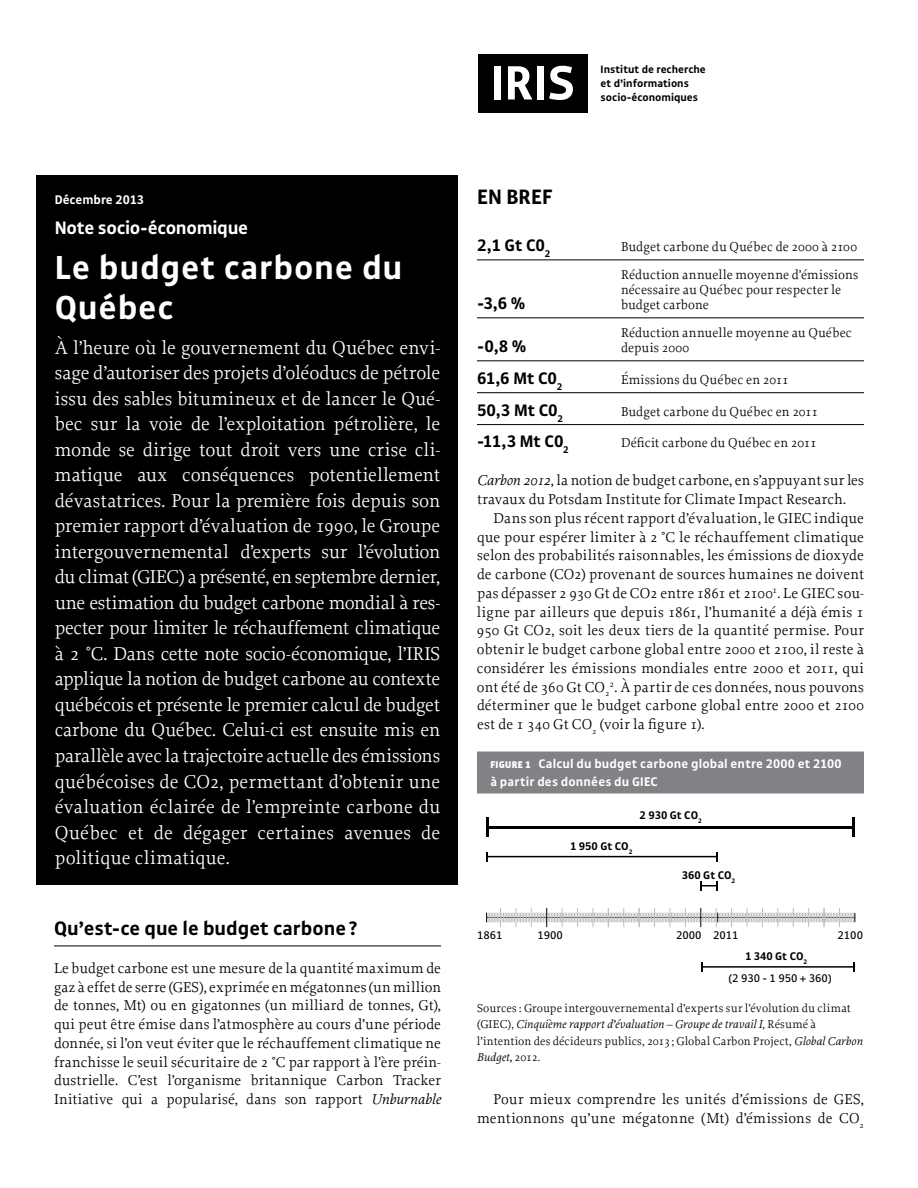
<style>
.page{position:relative;width:918px;height:1188px;background:#fff}
.page>*{position:absolute;margin:0;border:0;box-sizing:border-box;transform-origin:0 0}
.t1{font:700 36px/40.5px "Gak Sans";letter-spacing:.02em;color:#fff}
.t2{font:700 22.5px "Gak Sans";color:#000}
.t3{font:700 21px "Gak Sans";color:#000}
.t4{font:19.5px/25.5px "Proforma";letter-spacing:.015em;color:#fff;text-align:justify}
.t5{font:700 19.5px "Gak Sans";letter-spacing:-.015em;color:#fff}
.t6{font:700 18px "Gak Sans";letter-spacing:-.015em;color:#000}
.t7{font:15px/18.8px "Proforma";letter-spacing:.01em;color:#000;text-align:justify}
.t8{font:13.5px/15px "Proforma";letter-spacing:.01em;color:#000}
.t9{font:700 13.5px/18px "Gak Sans";letter-spacing:.01em;color:#fff}
.t10{font:12px/16.5px "Proforma";letter-spacing:.01em;color:#000}
.t11{font:12px/21.5px "Gak Sans";color:#000}
.t12{font:700 12px "Gak Sans";color:#000}
.t13{font:700 11.7px/14px "Gak Sans";color:#000}
.s1{font-style:italic}
.s2{font-weight:900;font-size:10.5px}
.s3{font-weight:700}
</style>
<div class="page">
<hr style="left:54px;top:946px;width:387px;height:1px;background:#000">
<div style="left:477px;top:752px;width:387px;height:42px;background:#808285"></div>
<svg style="left:701px;top:881px;width:17px;height:10px"></svg>
<hr style="left:702px;top:966px;width:152px;height:2px;background:#000">
<svg style="left:853px;top:962px;width:2px;height:10px"></svg>
<hr style="left:487px;top:856px;width:230px;height:1px;background:#000">
<svg style="left:486px;top:852px;width:2px;height:9px"></svg>
<svg style="left:716px;top:852px;width:2px;height:9px"></svg>
<hr style="left:488px;top:826px;width:366px;height:3px;background:#000">
<hr style="left:486px;top:818px;width:3px;height:19px;background:#000">
<hr style="left:852px;top:818px;width:3px;height:19px;background:#000">
<svg style="left:486px;top:908px;width:370px;height:19px"></svg>
<div style="left:478px;top:54px;width:110px;height:58px;background:#000"></div>
<div style="left:494px;top:66px;width:7px;height:33px;background:#fff"></div>
<svg style="left:508px;top:66px;width:24px;height:33px"></svg>
<div style="left:537px;top:66px;width:7px;height:33px;background:#fff"></div>
<svg style="left:549px;top:66px;width:24px;height:34px"></svg>
<div style="left:37px;top:176px;width:421px;height:709px;background:#000"></div>
<hr style="left:477px;top:260px;width:144px;height:1px;background:#000">
<hr style="left:621px;top:260px;width:243px;height:1px;background:#000">
<hr style="left:477px;top:318px;width:144px;height:1px;background:#000">
<hr style="left:621px;top:318px;width:243px;height:1px;background:#000">
<hr style="left:477px;top:361px;width:144px;height:1px;background:#000">
<hr style="left:621px;top:361px;width:243px;height:1px;background:#000">
<hr style="left:477px;top:392px;width:144px;height:1px;background:#000">
<hr style="left:621px;top:392px;width:243px;height:1px;background:#000">
<hr style="left:477px;top:424px;width:144px;height:1px;background:#000">
<hr style="left:621px;top:424px;width:243px;height:1px;background:#000">
<p class="t9" style="left:55px;top:191px;width:91px">Décembre 2013</p>
<h3 class="t5" style="left:55px;top:217px;width:195px">Note socio-économique</h3>
<h1 class="t1" style="left:55px;top:247px;width:349px">Le budget carbone du<br>Québec</h1>
<p class="t4" style="left:55px;top:335px;width:387px">À l’heure où le gouvernement du Québec envi&shy;sage d’autoriser des projets d’oléoducs de pétrole issu des sables bitumineux et de lancer le Qué&shy;bec sur la voie de l’exploitation pétrolière, le monde se dirige tout droit vers une crise cli&shy;matique aux conséquences potentiellement dévastatrices. Pour la première fois depuis son premier rapport d’évaluation de 1990, le Groupe intergouvernemental d’experts sur l’évolution du climat (GIEC) a présenté, en septembre dernier, une estimation du budget carbone mondial à res&shy;pecter pour limiter le réchauffement climatique à 2 °C. Dans cette note socio-économique, l’IRIS applique la notion de budget carbone au contexte québécois et présente le premier calcul de budget carbone du Québec. Celui-ci est ensuite mis en parallèle avec la trajectoire actuelle des émissions québécoises de CO2, permettant d’obtenir une évaluation éclairée de l’empreinte carbone du Québec et de dégager certaines avenues de politique climatique.</p>
<h3 class="t3" style="left:54px;top:917px;width:305px">Qu’est-ce que le budget carbone?</h3>
<p class="t7" style="left:54px;top:958px;width:389px">Le budget carbone est une mesure de la quantité maximum de gaz à effet de serre (GES), exprimée en mégatonnes (un million de tonnes, Mt) ou en gigatonnes (un milliard de tonnes, Gt), qui peut être émise dans l’atmosphère au cours d’une période donnée, si l’on veut éviter que le réchauffement climatique ne franchisse le seuil sécuritaire de 2 °C par rapport à l’ère préin&shy;dustrielle. C’est l’organisme britannique Carbon Tracker Initiative qui a popularisé, dans son rapport <span class="s1">Unburnable</span></p>
<p class="t13" style="left:601px;top:62px;width:107px">Institut de recherche et d’informations socio-économiques</p>
<h2 class="t2" style="left:477px;top:184px;width:77px">En Bref</h2>
<p class="t6" style="left:477px;top:235px;width:75px">2,1 Gt C0<sub>2</sub></p>
<p class="t8" style="left:621px;top:239px;width:238px">Budget carbone du Québec de 2000 à 2100</p>
<p class="t6" style="left:477px;top:293px;width:50px">-3,6 %</p>
<p class="t6" style="left:477px;top:336px;width:51px">-0,8 %</p>
<p class="t8" style="left:621px;top:267px;width:239px">Réduction annuelle moyenne d’émissions nécessaire au Québec pour respecter le budget carbone</p>
<p class="t8" style="left:621px;top:325px;width:232px">Réduction annuelle moyenne au Québec depuis 2000</p>
<p class="t6" style="left:477px;top:368px;width:87px">61,6 Mt C0<sub>2</sub></p>
<p class="t8" style="left:621px;top:372px;width:169px">Émissions du Québec en 2011</p>
<p class="t6" style="left:477px;top:400px;width:88px">50,3 Mt C0<sub>2</sub></p>
<p class="t8" style="left:621px;top:404px;width:199px">Budget carbone du Québec en 2011</p>
<p class="t6" style="left:477px;top:432px;width:93px">-11,3 Mt C0<sub>2</sub></p>
<p class="t8" style="left:621px;top:435px;width:197px">Déficit carbone du Québec en 2011</p>
<p class="t7" style="left:477px;top:471px;width:388px"><span class="s1">Carbon 2012</span>, la notion de budget carbone, en s’appuyant sur les travaux du Potsdam Institute for Climate Impact Research.</p>
<p class="t7" style="left:477px;top:508px;width:389px;text-indent:17px">Dans son plus récent rapport d’évaluation, le GIEC indique que pour espérer limiter à 2 °C le réchauffement climatique selon des probabilités raisonnables, les émissions de dioxyde de carbone (CO2) provenant de sources humaines ne doivent pas dépasser 2 930 Gt de CO2 entre 1861 et 2100<sup>1</sup>. Le GIEC sou&shy;ligne par ailleurs que depuis 1861, l’humanité a déjà émis 1<br>950 Gt CO2, soit les deux tiers de la quantité permise. Pour obtenir le budget carbone global entre 2000 et 2100, il reste à considérer les émissions mondiales entre 2000 et 2011, qui ont été de 360 Gt CO<sub>2</sub><sup>2</sup>. À partir de ces données, nous pouvons déterminer que le budget carbone global entre 2000 et 2100 est de 1 340 Gt CO<sub>2</sub> (voir la figure 1).</p>
<p class="t9" style="left:490px;top:755px;width:353px"><span class="s2">FIGURE 1</span> Calcul du budget carbone global entre 2000 et 2100 à partir des données du GIEC</p>
<p class="t12" style="left:570px;top:839px;width:64px">1 950 Gt CO<sub>2</sub></p>
<p class="t12" style="left:640px;top:808px;width:64px">2 930 Gt CO<sub>2</sub></p>
<p class="t12" style="left:682px;top:868px;width:55px">360 Gt CO<sub>2</sub></p>
<p class="t11" style="left:477px;top:924px;width:27px">1861</p>
<p class="t11" style="left:537px;top:924px;width:27px">1900</p>
<p class="t11" style="left:676px;top:924px;width:64px">2000 2011</p>
<p class="t11" style="left:838px;top:924px;width:27px">2100</p>
<p class="t11" style="left:728px;top:946px;width:105px;text-indent:17px"><span class="s3">1 340 Gt CO</span><sub>2<br></sub>(2 930 - 1 950 + 360)</p>
<p class="t10" style="left:477px;top:999px;width:387px">Sources : Groupe intergouvernemental d’experts sur l’évolution du climat (GIEC), <span class="s1">Cinquième rapport d’évaluation – Groupe de travail I</span>, Résumé à l’intention des décideurs publics, 2013; Global Carbon Project, <span class="s1">Global Carbon Budget,</span> 2012.</p>
<p class="t7" style="left:477px;top:1090px;width:389px;text-align:right">Pour mieux comprendre les unités d’émissions de GES, mentionnons qu’une mégatonne (Mt) d’émissions de CO<sub>2</sub></p>
</div>
